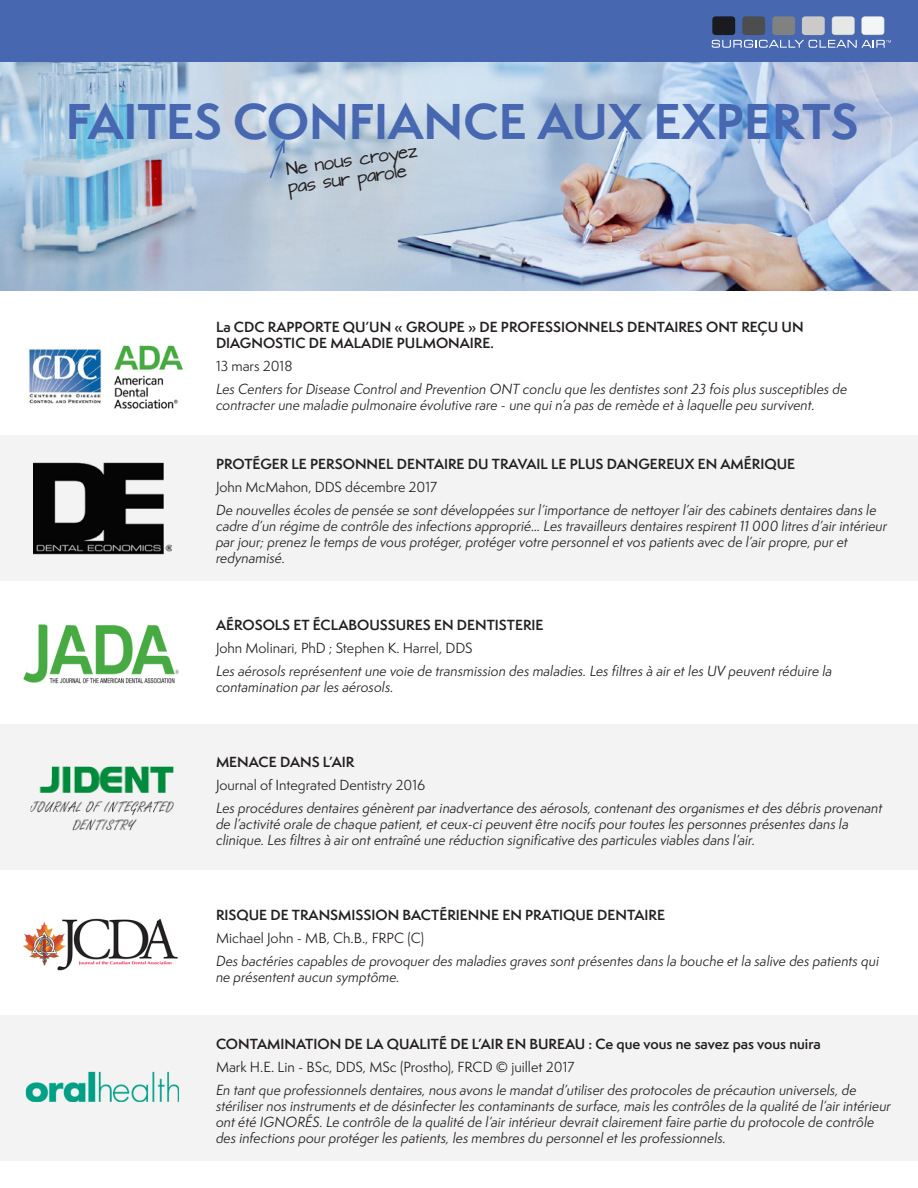
<style>
.page{position:relative;width:918px;height:1188px;background:#fff}
.page>*{position:absolute;margin:0;border:0;box-sizing:border-box;transform-origin:0 0}
.t1{font:700 46.35px "Semplicita Pro";color:#4767b0}
.t2{font:15.3px/18.3px "Architects Daughter";color:#231f20}
.t3{font:italic 13.5px/16.2px "Semplicita Pro";color:#231f20}
.t4{font:600 13.5px/16.2px "Semplicita Pro";color:#231f20}
.t5{font:13.5px "Semplicita Pro";color:#231f20}
</style>
<div class="page">
<img style="left:0;top:61px;width:918px;height:230px">
<div style="left:0;top:0;width:918px;height:61px;background:#4767b0"></div>
<div style="left:0;top:436px;width:918px;height:145px;background:#f3f3f3"></div>
<div style="left:0;top:725px;width:918px;height:145px;background:#f3f3f3"></div>
<div style="left:0;top:1016px;width:918px;height:145px;background:#f3f3f3"></div>
<svg style="left:268px;top:137px;width:18px;height:43px"></svg>
<img style="left:34px;top:462px;width:137px;height:93px">
<img style="left:23px;top:918px;width:155px;height:53px">
<img style="left:23px;top:624px;width:156px;height:60px">
<img style="left:31px;top:766px;width:143px;height:64px">
<img style="left:28px;top:348px;width:74px;height:56px">
<img style="left:114px;top:345px;width:69px;height:64px">
<img style="left:26px;top:1072px;width:153px;height:30px">
<svg style="left:712px;top:16px;width:179px;height:32px"></svg>
<p class="t1" style="left:66px;top:87px;width:794px">FAITES CONFIANCE AUX EXPERTS</p>
<p class="t2" style="left:285px;top:161px;width:134px;rotate:-8deg">Ne nous croyez pas sur parole</p>
<p class="t4" style="left:216px;top:318px;width:589px">La CDC RAPPORTE QU’UN « GROUPE » DE PROFESSIONNELS DENTAIRES ONT REÇU UN<br>DIAGNOSTIC DE MALADIE PULMONAIRE.</p>
<p class="t5" style="left:216px;top:356px;width:78px">13 mars 2018</p>
<p class="t3" style="left:216px;top:380px;width:633px">Les Centers for Disease Control and Prevention ONT conclu que les dentistes sont 23 fois plus susceptibles de contracter une maladie pulmonaire évolutive rare - une qui n’a pas de remède et à laquelle peu survivent.</p>
<p class="t4" style="left:216px;top:455px;width:581px">PROTÉGER LE PERSONNEL DENTAIRE DU TRAVAIL LE PLUS DANGEREUX EN AMÉRIQUE</p>
<p class="t5" style="left:216px;top:477px;width:223px">John McMahon, DDS décembre 2017</p>
<p class="t3" style="left:216px;top:501px;width:673px">De nouvelles écoles de pensée se sont développées sur l’importance de nettoyer l’air des cabinets dentaires dans le cadre d’un régime de contrôle des infections approprié… Les travailleurs dentaires respirent 11 000 litres d’air intérieur par jour; prenez le temps de vous protéger, protéger votre personnel et vos patients avec de l’air propre, pur et redynamisé.</p>
<p class="t4" style="left:216px;top:617px;width:329px">AÉROSOLS ET ÉCLABOUSSURES EN DENTISTERIE</p>
<p class="t5" style="left:216px;top:638px;width:258px">John Molinari, PhD ; Stephen K. Harrel, DDS</p>
<p class="t3" style="left:216px;top:662px;width:618px">Les aérosols représentent une voie de transmission des maladies. Les filtres à air et les UV peuvent réduire la contamination par les aérosols.</p>
<p class="t4" style="left:216px;top:753px;width:140px">MENACE DANS L’AIR</p>
<p class="t5" style="left:216px;top:775px;width:211px">Journal of Integrated Dentistry 2016</p>
<p class="t3" style="left:216px;top:799px;width:668px">Les procédures dentaires génèrent par inadvertance des aérosols, contenant des organismes et des débris provenant de l’activité orale de chaque patient, et ceux-ci peuvent être nocifs pour toutes les personnes présentes dans la clinique. Les filtres à air ont entraîné une réduction significative des particules viables dans l’air.</p>
<p class="t4" style="left:216px;top:907px;width:451px">RISQUE DE TRANSMISSION BACTÉRIENNE EN PRATIQUE DENTAIRE</p>
<p class="t5" style="left:216px;top:928px;width:210px">Michael John - MB, Ch.B., FRPC (C)</p>
<p class="t3" style="left:216px;top:953px;width:665px">Des bactéries capables de provoquer des maladies graves sont présentes dans la bouche et la salive des patients qui ne présentent aucun symptôme.</p>
<p class="t4" style="left:216px;top:1035px;width:606px">CONTAMINATION DE LA QUALITÉ DE L’AIR EN BUREAU : Ce que vous ne savez pas vous nuira</p>
<p class="t5" style="left:216px;top:1057px;width:360px">Mark H.E. Lin - BSc, DDS, MSc (Prostho), FRCD © juillet 2017</p>
<p class="t3" style="left:216px;top:1081px;width:677px">En tant que professionnels dentaires, nous avons le mandat d’utiliser des protocoles de précaution universels, de stériliser nos instruments et de désinfecter les contaminants de surface, mais les contrôles de la qualité de l’air intérieur ont été IGNORÉS. Le contrôle de la qualité de l’air intérieur devrait clairement faire partie du protocole de contrôle des infections pour protéger les patients, les membres du personnel et les professionnels.</p>
</div>
